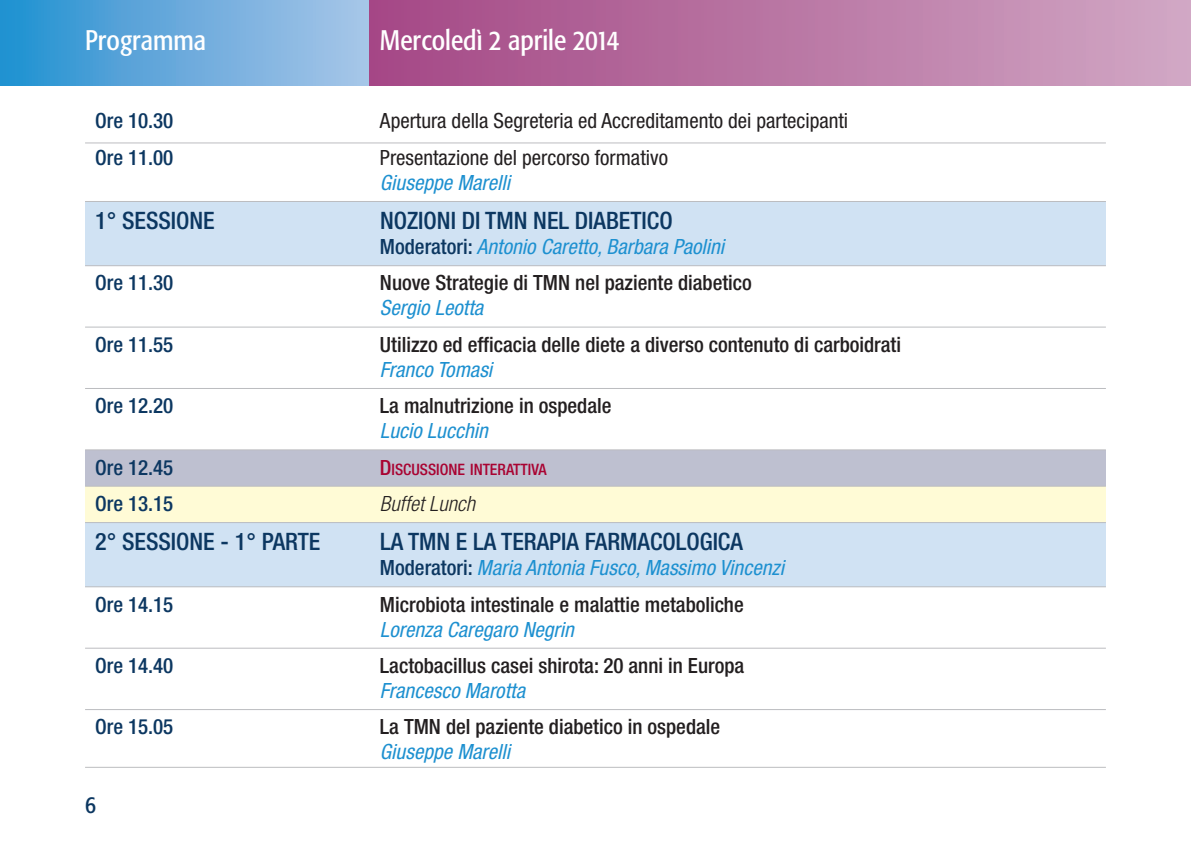
<style>
.page{position:relative;width:1191px;height:851px;background:#fff}
.page>*{position:absolute;margin:0;border:0;box-sizing:border-box;transform-origin:0 0}
.t1{font:condensed 28px "Formata";color:#fff}
.t2{font:500 condensed 24px "Helvetica Neue";color:#0c3761}
.t3{font:condensed 24px "Formata";color:#0c3761}
.t4{font:500 condensed 21px "Helvetica Neue";color:#231f20}
.t5{font:italic condensed 21px "Helvetica Neue";letter-spacing:.005em;color:#1d90d0}
.t6{font:condensed 21px "Helvetica Neue";color:#231f20}
.t7{font:500 condensed 21px "Helvetica Neue";color:#0c3761}
.t8{font:italic 300 condensed 21px "Helvetica Neue";color:#231f20}
.t9{font:500 condensed 15.8px "Helvetica Neue";color:#a90332}
.s1{font-weight:500;font-style:normal;color:#0c3761}
.s2{font-size:21px}
</style>
<div class="page">
<div style="left:85px;top:450px;width:1021px;height:36px;background:#bec0d0"></div>
<div style="left:85px;top:486px;width:1021px;height:36px;background:#fffbd6"></div>
<div style="left:85px;top:202px;width:1021px;height:64px;background:#d0e2f3"></div>
<div style="left:85px;top:522px;width:1021px;height:64px;background:#d0e2f3"></div>
<div style="left:363px;top:0;width:828px;height:85px;background:linear-gradient(to right,#a34684,#d0a7c4)"></div>
<hr style="left:85px;top:143px;width:1021px;height:1px;background:#bcbdc0">
<hr style="left:85px;top:201px;width:1021px;height:1px;background:#bcbdc0">
<hr style="left:85px;top:265px;width:1021px;height:1px;background:#bcbdc0">
<hr style="left:85px;top:327px;width:1021px;height:1px;background:#bcbdc0">
<hr style="left:85px;top:388px;width:1021px;height:1px;background:#bcbdc0">
<hr style="left:85px;top:449px;width:1021px;height:1px;background:#bcbdc0">
<hr style="left:85px;top:486px;width:1021px;height:1px;background:#bcbdc0">
<hr style="left:85px;top:522px;width:1021px;height:1px;background:#bcbdc0">
<hr style="left:85px;top:586px;width:1021px;height:1px;background:#bcbdc0">
<hr style="left:85px;top:647px;width:1021px;height:1px;background:#bcbdc0">
<hr style="left:85px;top:709px;width:1021px;height:1px;background:#bcbdc0">
<hr style="left:85px;top:766px;width:1021px;height:1px;background:#bcbdc0">
<div style="left:0;top:0;width:369px;height:85px;background:linear-gradient(to right,#2391d1,#acc5e8)"></div>
<h1 class="t1" style="left:85px;top:29px;width:122px">Programma</h1>
<h1 class="t1" style="left:380px;top:29px;width:241px">Mercoledì 2 aprile 2014</h1>
<p class="t7" style="left:95px;top:113px;width:80px">Ore 10.30</p>
<p class="t6" style="left:380px;top:113px;width:470px">Apertura della Segreteria ed Accreditamento dei partecipanti</p>
<p class="t7" style="left:95px;top:150px;width:80px">Ore 11.00</p>
<p class="t6" style="left:380px;top:150px;width:289px">Presentazione del percorso formativo</p>
<p class="t5" style="left:380px;top:175px;width:136px">Giuseppe Marelli</p>
<p class="t2" style="left:95px;top:212px;width:121px">1° SESSIONE</p>
<p class="t2" style="left:380px;top:212px;width:294px">NOZIONI DI TMN NEL DIABETICO</p>
<p class="t5" style="left:380px;top:239px;width:350px"><span class="s1">M o d e r a t o r i :</span> Antonio Caretto,Barbara Paolini</p>
<p class="t7" style="left:95px;top:275px;width:80px">Ore 11.30</p>
<p class="t4" style="left:380px;top:275px;width:373px">Nuove Strategie di TMN nel paziente diabetico</p>
<p class="t5" style="left:380px;top:300px;width:109px">Sergio Leotta</p>
<p class="t7" style="left:95px;top:337px;width:80px">Ore 11.55</p>
<p class="t4" style="left:380px;top:337px;width:522px">Utilizzo ed efficacia delle diete a diverso contenuto di carboidrati</p>
<p class="t5" style="left:380px;top:362px;width:118px">Franco Tomasi</p>
<p class="t7" style="left:95px;top:398px;width:80px">Ore 12.20</p>
<p class="t4" style="left:380px;top:398px;width:233px">La malnutrizione in ospedale</p>
<p class="t5" style="left:380px;top:423px;width:113px">Lucio Lucchin</p>
<p class="t7" style="left:95px;top:459px;width:80px">Ore 12.45</p>
<p class="t9" style="left:380px;top:463px;width:168px"><span class="s2">D</span>ISCUSSIONE INTERATTIVA</p>
<p class="t7" style="left:95px;top:496px;width:80px">Ore 13.15</p>
<p class="t8" style="left:380px;top:496px;width:101px">BuffetLunch</p>
<p class="t2" style="left:95px;top:533px;width:227px">2° SESSIONE - 1° PARTE</p>
<p class="t2" style="left:380px;top:533px;width:364px">LA TMN E LA TERAPIA FARMACOLOGICA</p>
<p class="t5" style="left:380px;top:560px;width:409px"><span class="s1">M o d e r a t o r i :</span> Maria Antonia Fusco,Massimo Vincenzi</p>
<p class="t7" style="left:95px;top:596px;width:80px">Ore 14.15</p>
<p class="t4" style="left:380px;top:596px;width:365px">Microbiota intestinale e malattie metaboliche</p>
<p class="t5" style="left:380px;top:621px;width:199px">Lorenza Caregaro Negrin</p>
<p class="t7" style="left:95px;top:657px;width:80px">Ore 14.40</p>
<p class="t4" style="left:380px;top:657px;width:366px">Lactobacillus casei shirota: 20 anni in Europa</p>
<p class="t5" style="left:380px;top:682px;width:150px">Francesco Marotta</p>
<p class="t7" style="left:95px;top:718px;width:80px">Ore 15.05</p>
<p class="t4" style="left:380px;top:718px;width:342px">La TMN del paziente diabetico in ospedale</p>
<p class="t5" style="left:380px;top:743px;width:136px">Giuseppe Marelli</p>
<p class="t3" style="left:85px;top:794px;width:12px">6</p>
</div>
